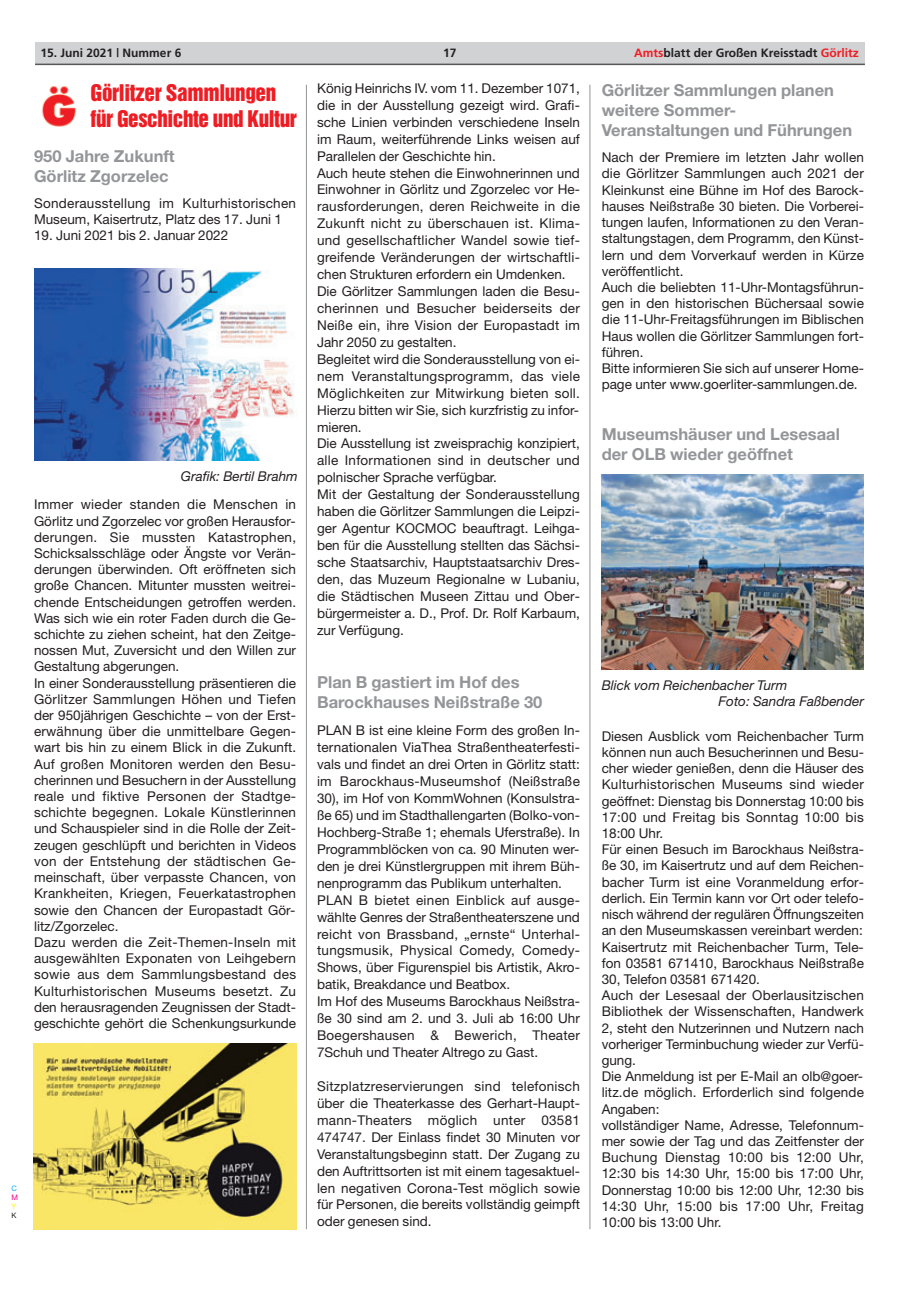
<style>
.page{position:relative;width:915px;height:1293px;background:#fff}
.page>*{position:absolute;margin:0;border:0;box-sizing:border-box;transform-origin:0 0}
.t1{font:21px/25.2px "Helvetica Inserat";letter-spacing:-.02em;color:#ee1d23}
.t2{font:700 16.5px/19.8px "Helvetica Neue";color:#939598}
.t3{font:13.5px/16.2px "Helvetica Neue";color:#231f20}
.t4{font:13.5px/16.2px "Helvetica Neue";letter-spacing:.02em;color:#231f20}
.t5{font:italic 13.5px/16.2px "Helvetica Neue";color:#231f20}
.t6{font:700 12px "Frutiger";color:#231f20}
.t7{font:7.5px "Helvetica Neue";color:#00aeef}
.t8{font:7.5px "Helvetica Neue";color:#ed028c}
.t9{font:7.5px "Helvetica Neue";color:#fff101}
.t10{font:7.5px "Helvetica Neue";color:#231f20}
.s1{color:#ee1d23}
</style>
<div class="page">
<div style="left:35px;top:43px;width:829px;height:21px;background:#d1d2d4"></div>
<hr style="left:35px;top:64px;width:829px;height:1px;background:#57585a">
<img style="left:42px;top:86px;width:34px;height:41px">
<img style="left:35px;top:268px;width:259px;height:192px">
<img style="left:601px;top:474px;width:262px;height:195px">
<img style="left:34px;top:1043px;width:262px;height:186px">
<hr style="left:306px;top:85px;width:1px;height:1144px;background:#939598">
<hr style="left:589px;top:85px;width:1px;height:1144px;background:#939598">
<p class="t7" style="left:11px;top:1185px;width:7px">C</p>
<p class="t8" style="left:11px;top:1194px;width:8px">M</p>
<p class="t9" style="left:11px;top:1203px;width:6px">Y</p>
<p class="t10" style="left:11px;top:1212px;width:7px">K</p>
<p class="t6" style="left:40px;top:48px;width:142px">15. Juni 2021 | Nummer 6</p>
<p class="t6" style="left:443px;top:48px;width:15px">17</p>
<p class="t6" style="left:634px;top:48px;width:226px"><span class="s1">Amts</span>blatt der Großen Kreisstadt <span class="s1">Görlitz</span></p>
<h1 class="t1" style="left:91px;top:82px;width:207px">Görlitzer Sammlungen für Geschichte und Kultur</h1>
<p class="t2" style="left:34px;top:148px;width:142px">950 Jahre Zukunft<br>Görlitz Zgorzelec</p>
<p class="t4" style="left:34px;top:196px;width:263px">Sonderausstellung im Kulturhistorischen<br>Museum, Kaisertrutz, Platz des 17. Juni 1</p>
<p class="t3" style="left:34px;top:229px;width:196px">19. Juni 2021 bis 2. Januar 2022</p>
<p class="t3" style="left:317px;top:81px;width:264px;line-height:17px">König Heinrichs IV. vom 11. Dezember 1071, die in der Ausstellung gezeigt wird. Grafi&shy;sche Linien verbinden verschiedene Inseln im Raum, weiterführende Links weisen auf Parallelen der Geschichte hin.<br>Auch heute stehen die Einwohnerinnen und Einwohner in Görlitz und Zgorzelec vor He&shy;rausforderungen, deren Reichweite in die Zukunft nicht zu überschauen ist. Klima&shy;und gesellschaftlicher Wandel sowie tief&shy;greifende Veränderungen der wirtschaftli&shy;chen Strukturen erfordern ein Umdenken.<br>Die Görlitzer Sammlungen laden die Besu&shy;cherinnen und Besucher beiderseits der Neiße ein, ihre Vision der Europastadt im Jahr 2050 zu gestalten.<br>Begleitet wird die Sonderausstellung von ei&shy;nem Veranstaltungsprogramm, das viele Möglichkeiten zur Mitwirkung bieten soll.<br>Hierzu bitten wir Sie, sich kurzfristig zu infor&shy;mieren.<br>Die Ausstellung ist zweisprachig konzipiert, alle Informationen sind in deutscher und polnischer Sprache verfügbar.<br>Mit der Gestaltung der Sonderausstellung haben die Görlitzer Sammlungen die Leipzi&shy;ger Agentur KOCMOC beauftragt. Leihga&shy;ben für die Ausstellung stellten das Sächsi&shy;sche Staatsarchiv, Hauptstaatsarchiv Dres&shy;den, das Muzeum Regionalne w Lubaniu, die Städtischen Museen Zittau und Ober&shy;bürgermeister a. D., Prof. Dr. Rolf Karbaum, zur Verfügung.</p>
<p class="t2" style="left:317px;top:673px;width:227px;line-height:20.5px">Plan B gastiert im Hof des<br>Barockhauses Neißstraße 30</p>
<p class="t3" style="left:317px;top:723px;width:264px;line-height:17px">PLAN B ist eine kleine Form des großen In&shy;ternationalen ViaThea Straßentheaterfesti&shy;vals und findet an drei Orten in Görlitz statt: im Barockhaus-Museumshof (Neißstraße 30), im Hof von KommWohnen (Konsulstra&shy;ße 65) und im Stadthallengarten (Bolko-von-Hochberg-Straße 1; ehemals Uferstraße). In Programmblöcken von ca. 90 Minuten wer&shy;den je drei Künstlergruppen mit ihrem Büh&shy;nenprogramm das Publikum unterhalten.<br>PLAN B bietet einen Einblick auf ausge&shy;wählte Genres der Straßentheaterszene und reicht von Brassband, „ernste“ Unterhal&shy;tungsmusik, Physical Comedy, Comedy-Shows, über Figurenspiel bis Artistik, Akro&shy;batik, Breakdance und Beatbox.<br>Im Hof des Museums Barockhaus Neißstra&shy;ße 30 sind am 2. und 3. Juli ab 16:00 Uhr Boegershausen &amp; Bewerich, Theater 7Schuh und Theater Altrego zu Gast.</p>
<p class="t3" style="left:317px;top:1079px;width:264px;line-height:17px;text-align:justify">Sitzplatzreservierungen sind telefonisch über die Theaterkasse des Gerhart-Haupt&shy;mann-Theaters möglich unter 03581<br>474747. Der Einlass findet 30 Minuten vor Veranstaltungsbeginn statt. Der Zugang zu den Auftrittsorten ist mit einem tagesaktuel&shy;len negativen Corona-Test möglich sowie für Personen, die bereits vollständig geimpft oder genesen sind.</p>
<p class="t2" style="left:601px;top:82px;width:252px">Görlitzer Sammlungen planen weitere Sommer-<br>Veranstaltungen und Führungen</p>
<p class="t3" style="left:601px;top:151px;width:264px">Nach der Premiere im letzten Jahr wollen die Görlitzer Sammlungen auch 2021 der Kleinkunst eine Bühne im Hof des Barock&shy;hauses Neißstraße 30 bieten. Die Vorberei&shy;tungen laufen, Informationen zu den Veran&shy;staltungstagen, dem Programm, den Künst&shy;lern und dem Vorverkauf werden in Kürze veröffentlicht.<br>Auch die beliebten 11-Uhr-Montagsführun&shy;gen in den historischen Büchersaal sowie die 11-Uhr-Freitagsführungen im Biblischen Haus wollen die Görlitzer Sammlungen fort&shy;führen.<br>Bitte informieren Sie sich auf unserer Home&shy;page unter www.goerliter-sammlungen.de.</p>
<p class="t2" style="left:601px;top:425px;width:240px">Museumshäuser und Lesesaal der OLB wieder geöffnet</p>
<p class="t5" style="left:181px;top:470px;width:118px">Grafik: Bertil Brahm</p>
<p class="t3" style="left:34px;top:498px;width:263px">Immer wieder standen die Menschen in Görlitz und Zgorzelec vor großen Herausfor&shy;derungen. Sie mussten Katastrophen, Schicksalsschläge oder Ängste vor Verän&shy;derungen überwinden. Oft eröffneten sich große Chancen. Mitunter mussten weitrei&shy;chende Entscheidungen getroffen werden.<br>Was sich wie ein roter Faden durch die Ge&shy;schichte zu ziehen scheint, hat den Zeitge&shy;nossen Mut, Zuversicht und den Willen zur Gestaltung abgerungen.<br>In einer Sonderausstellung präsentieren die Görlitzer Sammlungen Höhen und Tiefen der 950jährigen Geschichte – von der Erst - erwähnung über die unmittelbare Gegen&shy;wart bis hin zu einem Blick in die Zukunft.<br>Auf großen Monitoren werden den Besu&shy;cherinnen und Besuchern in der Ausstellung reale und fiktive Personen der Stadtge&shy;schichte begegnen. Lokale Künstlerinnen und Schauspieler sind in die Rolle der Zeit&shy;zeugen geschlüpft und berichten in Videos von der Entstehung der städtischen Ge&shy;meinschaft, über verpasste Chancen, von Krankheiten, Kriegen, Feuerkatastrophen sowie den Chancen der Europastadt Gör&shy;litz/Zgorzelec.<br>Dazu werden die Zeit-Themen-Inseln mit ausgewählten Exponaten von Leihgebern sowie aus dem Sammlungsbestand des Kulturhistorischen Museums besetzt. Zu den herausragenden Zeugnissen der Stadt&shy;geschichte gehört die Schenkungsurkunde</p>
<p class="t5" style="left:718px;top:678px;width:147px;text-indent:-117px">Blick vom Reichenbacher Turm<br>Foto: Sandra Faßbender</p>
<p class="t3" style="left:601px;top:729px;width:264px">Diesen Ausblick vom Reichenbacher Turm können nun auch Besucherinnen und Besu&shy;cher wieder genießen, denn die Häuser des Kulturhistorischen Museums sind wieder geöffnet: Dienstag bis Donnerstag 10:00 bis 17:00 und Freitag bis Sonntag 10:00 bis 18:00 Uhr.<br>Für einen Besuch im Barockhaus Neißstra&shy;ße 30, im Kaisertrutz und auf dem Reichen&shy;bacher Turm ist eine Voranmeldung erfor&shy;derlich. Ein Termin kann vor Ort oder telefo&shy;nisch während der regulären Öffnungszeiten an den Museumskassen vereinbart werden:<br>Kaisertrutz mit Reichenbacher Turm, Tele&shy;fon 03581 671410, Barockhaus Neißstraße 30, Telefon 03581 671420.<br>Auch der Lesesaal der Oberlausitzischen Bibliothek der Wissenschaften, Handwerk 2, steht den Nutzerinnen und Nutzern nach vorheriger Terminbuchung wieder zur Verfü&shy;gung.<br>Die Anmeldung ist per E-Mail an olb@goer&shy;litz.de möglich. Erforderlich sind folgende Angaben:<br>vollständiger Name, Adresse, Telefonnum&shy;mer sowie der Tag und das Zeitfenster der Buchung Dienstag 10:00 bis 12:00 Uhr, 12:30 bis 14:30 Uhr, 15:00 bis 17:00 Uhr, Donnerstag 10:00 bis 12:00 Uhr, 12:30 bis 14:30 Uhr, 15:00 bis 17:00 Uhr, Freitag 10:00 bis 13:00 Uhr.</p>
</div>
